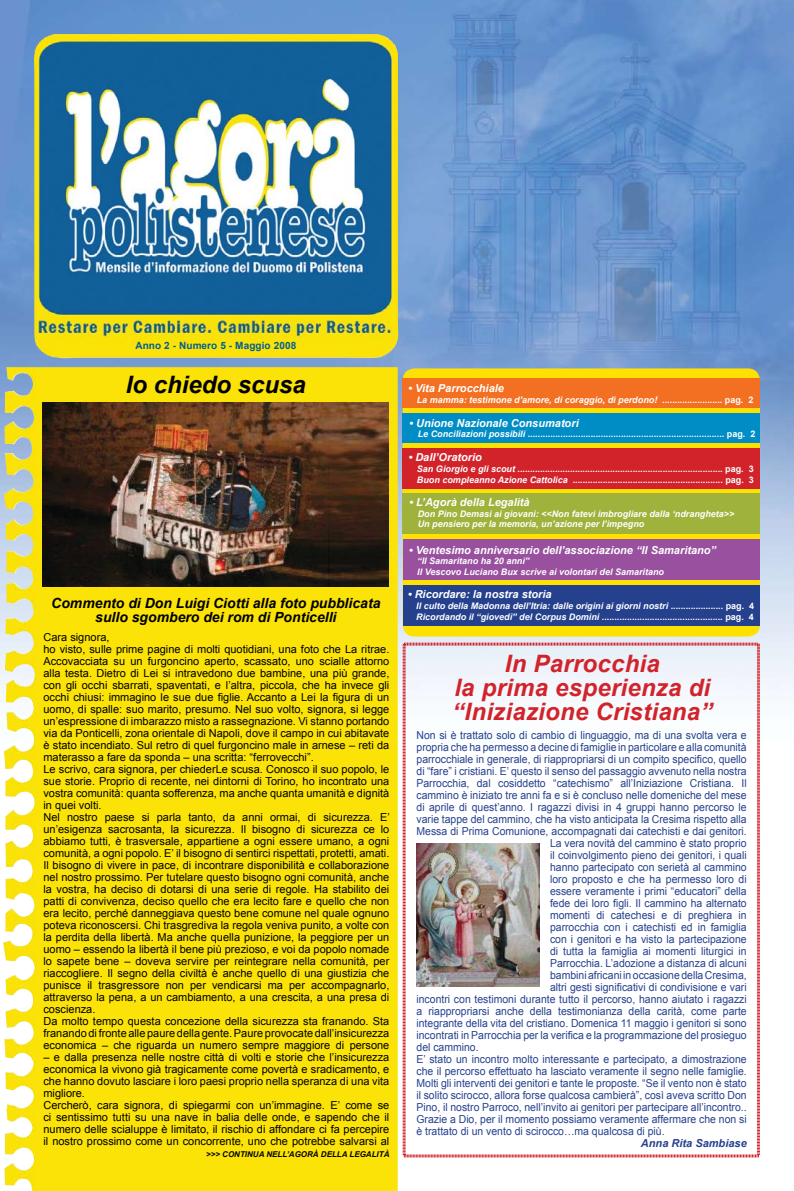
<style>
.page{position:relative;width:794px;height:1191px;background:#fff}
.page>*{position:absolute;margin:0;border:0;box-sizing:border-box;transform-origin:0 0}
.t1{font:italic 700 24px/24px "Arial";letter-spacing:.01em;color:#d2232a;text-align:center}
.t2{font:italic 700 24px "Arial";color:#000}
.t3{font:italic 700 14px/14px "Arial";color:#000;text-align:center}
.t4{font:11px/12px "Arial";color:#000}
.t5{font:11px "Arial";color:#25408f;scale:.95 1}
.t6{font:italic 700 11px "Arial";color:#fff}
.t7{font:italic 700 11px "Arial";color:#25408f}
.t8{font:700 10px "Arial";letter-spacing:.01em;color:#005e98}
.t9{font:italic 700 9px/10.8px "Arial";color:#fff}
.t10{font:700 9px/10.8px "Arial";color:#fff}
.t11{font:italic 700 8px "Arial";color:#000}
.s1{font-style:normal}
.s2{font-style:italic}
</style>
<div class="page">
<img style="left:0;top:0;width:794px;height:1190px">
<img style="left:33px;top:34px;width:365px;height:325px">
<img style="left:4px;top:367px;width:31px;height:78px">
<img style="left:43px;top:402px;width:345px;height:184px">
<div style="left:403px;top:368px;width:357px;height:268px;background:#fee100;border-radius:12px"></div>
<div style="left:403px;top:379px;width:357px;height:29px;background:#f37023"></div>
<div style="left:403px;top:448px;width:357px;height:41px;background:#d2232b"></div>
<div style="left:403px;top:493px;width:356px;height:41px;background:#9fb23b"></div>
<div style="left:403px;top:539px;width:356px;height:41px;background:#98509f"></div>
<div style="left:403px;top:585px;width:356px;height:41px;background:#25418e"></div>
<div style="left:403px;top:413px;width:357px;height:30px;background:#008cc5"></div>
<svg style="left:402px;top:642px;width:358px;height:516px"></svg>
<img style="left:416px;top:843px;width:123px;height:143px">
<p class="t8" style="left:135px;top:339px;width:162px">Anno 2 - Numero 5 - Maggio 2008</p>
<h1 class="t2" style="left:126px;top:369px;width:182px">Io chiedo scusa</h1>
<p class="t3" style="left:51px;top:597px;width:331px">Commento di Don Luigi Ciotti alla foto pubblicata sullo sgombero dei rom di Ponticelli</p>
<p class="t4" style="left:43px;top:631px;width:348px">Cara signora,<br>ho visto, sulle prime pagine di molti quotidiani, una foto che La ritrae.<br>Accovacciata su un furgoncino aperto, scassato, uno scialle attorno alla testa. Dietro di Lei si intravedono due bambine, una più grande, con gli occhi sbarrati, spaventati, e l’altra, piccola, che ha invece gli occhi chiusi: immagino le sue due figlie. Accanto a Lei la figura di un uomo, di spalle: suo marito, presumo. Nel suo volto, signora, si legge un’espressione di imbarazzo misto a rassegnazione. Vi stanno portando via da Ponticelli, zona orientale di Napoli, dove il campo in cui abitavate è stato incendiato. Sul retro di quel furgoncino male in arnese – reti da materasso a fare da sponda – una scritta: “ferrovecchi”.<br>Le scrivo, cara signora, per chiederLe scusa. Conosco il suo popolo, le sue storie. Proprio di recente, nei dintorni di Torino, ho incontrato una vostra comunità: quanta sofferenza, ma anche quanta umanità e dignità in quei volti.<br>Nel nostro paese si parla tanto, da anni ormai, di sicurezza. E’ un’esigenza sacrosanta, la sicurezza. Il bisogno di sicurezza ce lo abbiamo tutti, è trasversale, appartiene a ogni essere umano, a ogni comunità, a ogni popolo. E’ il bisogno di sentirci rispettati, protetti, amati.<br>Il bisogno di vivere in pace, di incontrare disponibilità e collaborazione nel nostro prossimo. Per tutelare questo bisogno ogni comunità, anche la vostra, ha deciso di dotarsi di una serie di regole. Ha stabilito dei patti di convivenza, deciso quello che era lecito fare e quello che non era lecito, perché danneggiava questo bene comune nel quale ognuno poteva riconoscersi. Chi trasgrediva la regola veniva punito, a volte con la perdita della libertà. Ma anche quella punizione, la peggiore per un uomo – essendo la libertà il bene più prezioso, e voi da popolo nomade lo sapete bene – doveva servire per reintegrare nella comunità, per riaccogliere. Il segno della civiltà è anche quello di una giustizia che punisce il trasgressore non per vendicarsi ma per accompagnarlo, attraverso la pena, a un cambiamento, a una crescita, a una presa di coscienza.<br>Da molto tempo questa concezione della sicurezza sta franando. Sta franando di fronte alle paure della gente. Paure provocate dall’insicurezza economica – che riguarda un numero sempre maggiore di persone</p>
<p class="t4" style="left:43px;top:1051px;width:347px">– e dalla presenza nelle nostre città di volti e storie che l’insicurezza economica la vivono già tragicamente come povertà e sradicamento, e che hanno dovuto lasciare i loro paesi proprio nella speranza di una vita migliore.<br>Cercherò, cara signora, di spiegarmi con un’immagine. E’ come se ci sentissimo tutti su una nave in balia delle onde, e sapendo che il numero delle scialuppe è limitato, il rischio di affondare ci fa percepire il nostro prossimo come un concorrente, uno che potrebbe salvarsi al</p>
<p class="t11" style="left:206px;top:1149px;width:185px">&gt;&gt;&gt; CONTINUA NELL’AGORÀ DELLA LEGALITÀ</p>
<p class="t6" style="left:408px;top:381px;width:97px">• Vita Parrocchiale</p>
<p class="t9" style="left:417px;top:394px;width:338px">La mamma: testimone d’amore, di coraggio, di perdono! <span class="s1">........................ pag. 2</span></p>
<p class="t6" style="left:409px;top:415px;width:171px">• Unione Nazionale Consumatori</p>
<p class="t10" style="left:418px;top:429px;width:339px"><span class="s2">Le Conciliazioni possibili</span> .............................................................................. pag. 2</p>
<p class="t6" style="left:408px;top:450px;width:75px">• Dall’Oratorio</p>
<p class="t10" style="left:417px;top:464px;width:338px"><span class="s2">San Giorgio e gli scout</span> .................................................................................. pag. 3<br><span class="s2">Buon compleanno Azione Cattolica</span> ............................................................ pag. 3</p>
<p class="t6" style="left:409px;top:495px;width:122px">• L’Agorà della Legalità</p>
<p class="t9" style="left:418px;top:508px;width:318px">Don Pino Demasi ai giovani: &lt;&lt;Non fatevi imbrogliare dalla ‘ndrangheta&gt;&gt;<br>Un pensiero per la memoria, un’azione per l’impegno</p>
<p class="t6" style="left:409px;top:542px;width:309px">• Ventesimo anniversario dell’associazione “Il Samaritano”</p>
<p class="t9" style="left:417px;top:556px;width:248px">“Il Samaritano ha 20 anni”<br>Il Vescovo Luciano Bux scrive ai volontari del Samaritano</p>
<p class="t6" style="left:408px;top:587px;width:145px">• Ricordare: la nostra storia</p>
<p class="t9" style="left:416px;top:601px;width:339px">Il culto della Madonna dell’Itria: dalle origini ai giorni nostri <span class="s1">..................... pag. 4<br></span>Ricordando il “giovedì” del Corpus Domini <span class="s1">................................................ pag. 4</span></p>
<h1 class="t1" style="left:452px;top:652px;width:262px">In Parrocchia<br>la prima esperienza di “Iniziazione Cristiana”</h1>
<p class="t5" style="left:416px;top:727px;width:349px">Non si è trattato solo di cambio di linguaggio, ma di una svolta vera e</p>
<p class="t5" style="left:416px;top:739px;width:349px">propria che ha permesso a decine di famiglie in particolare e alla comunità</p>
<p class="t5" style="left:416px;top:751px;width:349px">parrocchiale in generale, di riappropriarsi di un compito specifico, quello</p>
<p class="t5" style="left:416px;top:763px;width:349px">di “fare” i cristiani. E’ questo il senso del passaggio avvenuto nella nostra</p>
<p class="t5" style="left:416px;top:775px;width:349px">Parrocchia, dal cosiddetto “catechismo” all’Iniziazione Cristiana. Il</p>
<p class="t5" style="left:416px;top:787px;width:349px">cammino è iniziato tre anni fa e si è concluso nelle domeniche del mese</p>
<p class="t5" style="left:416px;top:799px;width:349px">di aprile di quest’anno. I ragazzi divisi in 4 gruppi hanno percorso le</p>
<p class="t5" style="left:416px;top:811px;width:349px">varie tappe del cammino, che ha visto anticipata la Cresima rispetto alla</p>
<p class="t5" style="left:416px;top:823px;width:349px">Messa di Prima Comunione, accompagnati dai catechisti e dai genitori.</p>
<p class="t5" style="left:550px;top:835px;width:208px">La vera novità del cammino è stato proprio</p>
<p class="t5" style="left:550px;top:847px;width:208px">il coinvolgimento pieno dei genitori, i quali</p>
<p class="t5" style="left:550px;top:859px;width:208px">hanno partecipato con serietà al cammino</p>
<p class="t5" style="left:550px;top:871px;width:208px">loro proposto e che ha permesso loro di</p>
<p class="t5" style="left:550px;top:883px;width:208px">essere veramente i primi “educatori” della</p>
<p class="t5" style="left:550px;top:895px;width:208px">fede dei loro figli. Il cammino ha alternato</p>
<p class="t5" style="left:550px;top:907px;width:208px">momenti di catechesi e di preghiera in</p>
<p class="t5" style="left:550px;top:919px;width:208px">parrocchia con i catechisti ed in famiglia</p>
<p class="t5" style="left:550px;top:931px;width:208px">con i genitori e ha visto la partecipazione</p>
<p class="t5" style="left:550px;top:943px;width:208px">di tutta la famiglia ai momenti liturgici in</p>
<p class="t5" style="left:550px;top:955px;width:208px">Parrocchia. L’adozione a distanza di alcuni</p>
<p class="t5" style="left:550px;top:967px;width:208px">bambini africani in occasione della Cresima,</p>
<p class="t5" style="left:550px;top:979px;width:208px">altri gesti significativi di condivisione e vari</p>
<p class="t5" style="left:416px;top:991px;width:349px">incontri con testimoni durante tutto il percorso, hanno aiutato i ragazzi</p>
<p class="t5" style="left:416px;top:1003px;width:349px">a riappropriarsi anche della testimonianza della carità, come parte</p>
<p class="t5" style="left:416px;top:1015px;width:349px">integrante della vita del cristiano. Domenica 11 maggio i genitori si sono</p>
<p class="t5" style="left:416px;top:1027px;width:349px">incontrati in Parrocchia per la verifica e la programmazione del prosieguo</p>
<p class="t5" style="left:416px;top:1039px;width:67px">del cammino.</p>
<p class="t5" style="left:416px;top:1051px;width:349px">E’ stato un incontro molto interessante e partecipato, a dimostrazione</p>
<p class="t5" style="left:416px;top:1063px;width:349px">che il percorso effettuato ha lasciato veramente il segno nelle famiglie.</p>
<p class="t5" style="left:416px;top:1075px;width:349px">Molti gli interventi dei genitori e tante le proposte. “Se il vento non è stato</p>
<p class="t5" style="left:416px;top:1087px;width:349px">il solito scirocco, allora forse qualcosa cambierà”, così aveva scritto Don</p>
<p class="t5" style="left:416px;top:1099px;width:349px">Pino, il nostro Parroco, nell’invito ai genitori per partecipare all’incontro..</p>
<p class="t5" style="left:416px;top:1111px;width:349px">Grazie a Dio, per il momento possiamo veramente affermare che non si</p>
<p class="t5" style="left:416px;top:1123px;width:263px">è trattato di un vento di scirocco…ma qualcosa di più.</p>
<p class="t7" style="left:641px;top:1135px;width:107px">Anna Rita Sambiase</p>
</div>
